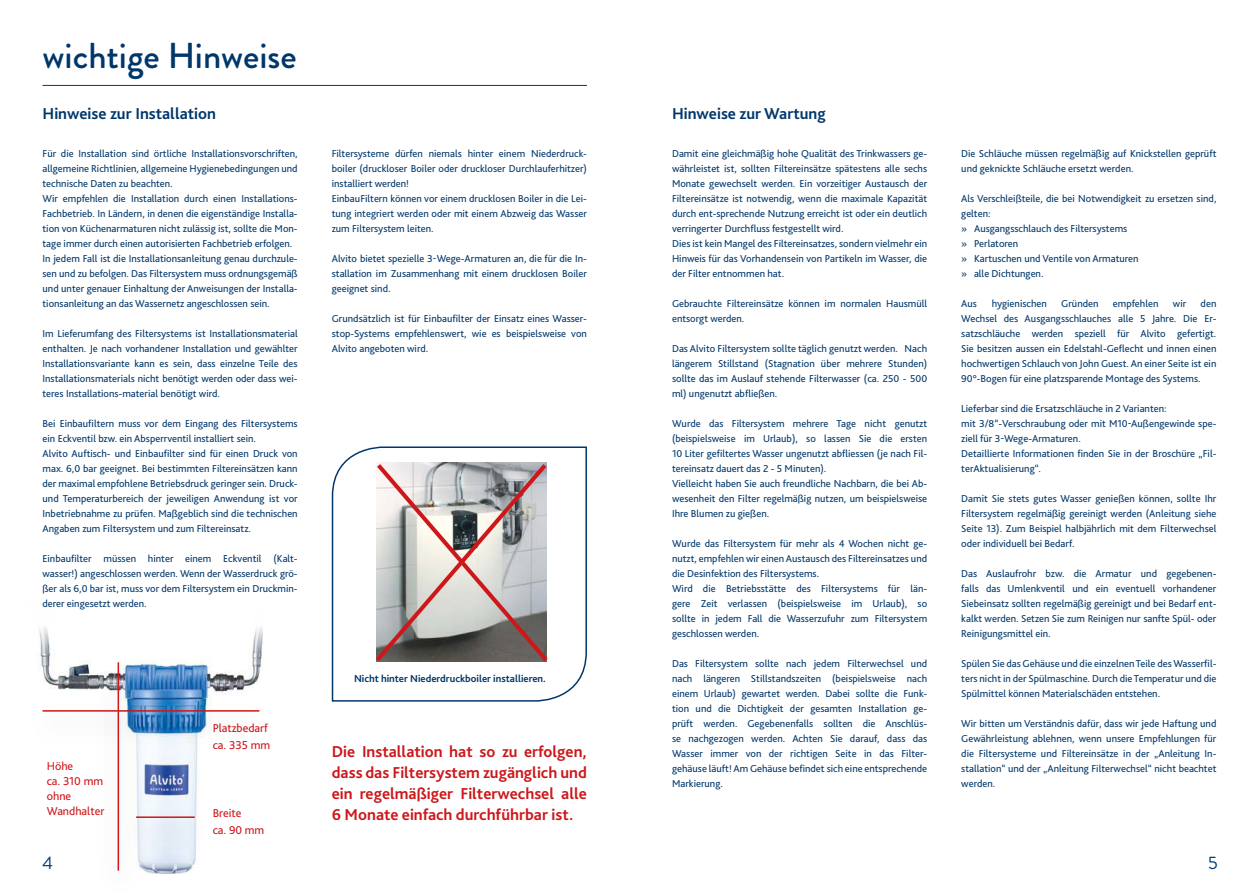
<style>
.page{position:relative;width:1259px;height:893px;background:#fff}
.page>*{position:absolute;margin:0;border:0;box-sizing:border-box;transform-origin:0 0}
.t1{font:500 36px "Brandon Grotesque";color:#00376a}
.t2{font:18px "Brandon Grotesque";color:#003a76}
.t3{font:700 16.5px/21px "Bliss Pro";color:#cd171a;text-align:justify}
.t4{font:700 16.5px "Bliss Pro";color:#00376a}
.t5{font:12px/15px "Bliss Pro";color:#cd171a}
.t6{font:10.5px/15px "Bliss Pro";color:#00376a;text-align:justify}
.t7{font:700 10.5px "Bliss Pro";color:#00376a}
.s1{color:#003a76}
</style>
<div class="page">
<img style="left:39px;top:627px;width:223px;height:246px">
<svg style="left:331px;top:446px;width:256px;height:256px"></svg>
<svg style="left:372px;top:460px;width:180px;height:206px;background:#b8b0ae"></svg>
<hr style="left:43px;top:85px;width:544px;height:1px;background:#003a76">
<div style="left:23px;top:699px;width:255px;height:50px;background:#000;opacity:.4"></div>
<hr style="left:43px;top:710px;width:216px;height:2px;background:#cd171a">
<div style="left:117px;top:805px;width:97px;height:50px;background:#000;opacity:.4"></div>
<hr style="left:136px;top:816px;width:59px;height:2px;background:#cd171a">
<div style="left:94px;top:656px;width:49px;height:237px;background:#000;opacity:.4"></div>
<hr style="left:118px;top:662px;width:1px;height:209px;background:#cd171a">
<h1 class="t1" style="left:43px;top:36px;width:256px">wichtige Hinweise</h1>
<h3 class="t4" style="left:43px;top:105px;width:175px">Hinweise zur Installation</h3>
<h3 class="t4" style="left:672px;top:105px;width:155px">Hinweise zur Wartung</h3>
<p class="t6" style="left:43px;top:146px;width:257px;text-align:left">Für die Installation sind örtliche Installationsvorschriften, allgemeine Richtlinien, allgemeine Hygienebedingungen und technische Daten zu beachten.<br>Wir empfehlen die Installation durch einen Installations-Fachbetrieb. In Ländern, in denen die eigenständige Installa&shy;tion von Küchenarmaturen nicht zulässig ist, sollte die Mon&shy;tage immer durch einen autorisierten Fachbetrieb erfolgen.<br>In jedem Fall ist die Installationsanleitung genau durchzule&shy;sen und zu befolgen. Das Filtersystem muss ordnungsgemäß und unter genauer Einhaltung der Anweisungen der Installa&shy;tionsanleitung an das Wassernetz angeschlossen sein.</p>
<p class="t6" style="left:43px;top:327px;width:257px">Im Lieferumfang des Filtersystems ist Installationsmaterial enthalten. Je nach vorhandener Installation und gewählter Installationsvariante kann es sein, dass einzelne Teile des Installationsmaterials nicht benötigt werden oder dass wei&shy;teres Installations-material benötigt wird.</p>
<p class="t6" style="left:43px;top:417px;width:257px;text-align:left">Bei Einbauiltern muss vor dem Eingang des Filtersystems ein Eckventil bzw. ein Absperrventil installiert sein.<br>Alvito Auftisch- und Einbauilter sind für einen Druck von max. 6,0 bar geeignet. Bei bestimmten Filtereinsätzen kann der maximal empfohlene Betriebsdruck geringer sein. Druck&shy;und Temperaturbereich der jeweiligen Anwendung ist vor Inbetriebnahme zu prüfen. Maßgeblich sind die technischen Angaben zum Filtersystem und zum Filtereinsatz.</p>
<p class="t6" style="left:43px;top:552px;width:257px">Einbauilter müssen hinter einem Eckventil (Kalt&shy;wasser!) angeschlossen werden. Wenn der Wasserdruck grö&shy;ßer als 6,0 bar ist, muss vor dem Filtersystem ein Druckmin&shy;derer eingesetzt werden.</p>
<p class="t5" style="left:47px;top:759px;width:59px">Höhe<br>ca. 310 mm ohne<br>Wandhalter</p>
<p class="t5" style="left:213px;top:720px;width:59px;line-height:16.5px">Platzbedarf ca. 335 mm</p>
<p class="t5" style="left:213px;top:805px;width:53px;line-height:16.5px">Breite<br>ca. 90 mm</p>
<p class="t6" style="left:332px;top:146px;width:257px;text-align:left">Filtersysteme dürfen niemals hinter einem Niederdruck&shy;boiler (druckloser Boiler oder druckloser Durchlauferhitzer) installiert werden!<br>EinbauFiltern können vor einem drucklosen Boiler in die Lei&shy;tung integriert werden oder mit einem Abzweig das Wasser zum Filtersystem leiten.</p>
<p class="t6" style="left:332px;top:251px;width:257px">Alvito bietet spezielle 3-Wege-Armaturen an, die für die In&shy;stallation im Zusammenhang mit einem drucklosen Boiler geeignet sind.</p>
<p class="t6" style="left:332px;top:311px;width:257px">Grundsätzlich ist für Einbauilter der Einsatz eines Wasser&shy;stop-Systems empfehlenswert, wie es beispielsweise von Alvito angeboten wird.</p>
<p class="t7" style="left:354px;top:673px;width:193px">Nicht hinter Niederdruckboiler installieren.</p>
<h3 class="t3" style="left:332px;top:741px;width:257px">Die Installation hat so zu erfolgen, dass das Filtersystem zugänglich und ein regelmäßiger Filterwechsel alle 6 Monate einfach durchführbar ist.</h3>
<p class="t6" style="left:672px;top:146px;width:257px;text-align:left">Damit eine gleichmäßig hohe Qualität des Trinkwassers ge&shy;währleistet ist, sollten Filtereinsätze spätestens alle sechs Monate gewechselt werden. Ein vorzeitiger Austausch der Filtereinsätze ist notwendig, wenn die maximale Kapazität durch ent-sprechende Nutzung erreicht ist oder ein deutlich verringerter Durchluss festgestellt wird.<br>Dies ist kein Mangel des Filtereinsatzes, sondern vielmehr ein Hinweis für das Vorhandensein von Partikeln im Wasser, die der Filter entnommen hat.</p>
<p class="t6" style="left:672px;top:296px;width:257px">Gebrauchte Filtereinsätze können im normalen Hausmüll entsorgt werden.</p>
<p class="t6" style="left:672px;top:341px;width:257px">Das Alvito Filtersystem sollte täglich genutzt werden. Nach längerem Stillstand (Stagnation über mehrere Stunden) sollte das im Auslauf stehende Filterwasser (ca. 250 - 500 ml) ungenutzt abließen.</p>
<p class="t6" style="left:672px;top:416px;width:257px;text-align:left">Wurde das Filtersystem mehrere Tage nicht genutzt (beispielsweise im Urlaub), so lassen Sie die ersten 10 Liter geiltertes Wasser ungenutzt abliessen (je nach Fil&shy;tereinsatz dauert das 2 - 5 Minuten).<br>Vielleicht haben Sie auch freundliche Nachbarn, die bei Ab&shy;wesenheit den Filter regelmäßig nutzen, um beispielsweise Ihre Blumen zu gießen.</p>
<p class="t6" style="left:672px;top:536px;width:257px;text-align:left">Wurde das Filtersystem für mehr als 4 Wochen nicht ge&shy;nutzt, empfehlen wir einen Austausch des Filtereinsatzes und die Desinfektion des Filtersystems.<br>Wird die Betriebsstätte des Filtersystems für län&shy;gere Zeit verlassen (beispielsweise im Urlaub), so sollte in jedem Fall die Wasserzufuhr zum Filtersystem geschlossen werden.</p>
<p class="t6" style="left:672px;top:656px;width:257px">Das Filtersystem sollte nach jedem Filterwechsel und nach längeren Stillstandszeiten (beispielsweise nach einem Urlaub) gewartet werden. Dabei sollte die Funk&shy;tion und die Dichtigkeit der gesamten Installation ge&shy;prüft werden. Gegebenenfalls sollten die Anschlüs&shy;se nachgezogen werden. Achten Sie darauf, dass das Wasser immer von der richtigen Seite in das Filter&shy;gehäuse läuft! Am Gehäuse beindet sich eine entsprechende Markierung.</p>
<p class="t6" style="left:961px;top:146px;width:257px">Die Schläuche müssen regelmäßig auf Knickstellen geprüft und geknickte Schläuche ersetzt werden.</p>
<p class="t6" style="left:961px;top:191px;width:257px;text-align:left">Als Verschleißteile, die bei Notwendigkeit zu ersetzen sind, gelten:<br>» Ausgangsschlauch des Filtersystems<br>» Perlatoren<br>» Kartuschen und Ventile von Armaturen<br>» alle Dichtungen.</p>
<p class="t6" style="left:961px;top:296px;width:17px">Aus</p>
<p class="t6" style="left:991px;top:296px;width:57px">hygienischen</p>
<p class="t6" style="left:1061px;top:296px;width:39px">Gründen</p>
<p class="t6" style="left:1113px;top:296px;width:47px">empfehlen</p>
<p class="t6" style="left:1173px;top:296px;width:15px">wir</p>
<p class="t6" style="left:961px;top:296px;width:257px;text-indent:239px">den Wechsel des Ausgangsschlauches alle 5 Jahre. Die Er&shy;satzschläuche werden speziell für Alvito gefertigt.<br>Sie besitzen aussen ein Edelstahl-Gelecht und innen einen hochwertigen Schlauch von John Guest. An einer Seite ist ein 90°-Bogen für eine platzsparende Montage des Systems.</p>
<p class="t6" style="left:961px;top:401px;width:257px;text-align:left">Lieferbar sind die Ersatzschläuche in 2 Varianten:<br>mit 3/8“-Verschraubung oder mit M10-Außengewinde spe&shy;ziell für 3-Wege-Armaturen.<br>Detaillierte Informationen inden Sie in der Broschüre „Fil&shy;terAktualisierung“.</p>
<p class="t6" style="left:961px;top:491px;width:257px">Damit Sie stets gutes Wasser genießen können, sollte Ihr Filtersystem regelmäßig gereinigt werden <span class="s1">(Anleitung siehe Seite 13).</span> Zum Beispiel halbjährlich mit dem Filterwechsel oder individuell bei Bedarf.</p>
<p class="t6" style="left:961px;top:566px;width:257px">Das Auslaufrohr bzw. die Armatur und gegebenen&shy;falls das Umlenkventil und ein eventuell vorhandener Siebeinsatz sollten regelmäßig gereinigt und bei Bedarf ent&shy;kalkt werden. Setzen Sie zum Reinigen nur sanfte Spül- oder Reinigungsmittel ein.</p>
<p class="t6" style="left:961px;top:656px;width:257px">Spülen Sie das Gehäuse und die einzelnen Teile des Wasseril&shy;ters nicht in der Spülmaschine. Durch die Temperatur und die Spülmittel können Materialschäden entstehen.</p>
<p class="t6" style="left:961px;top:716px;width:257px">Wir bitten um Verständnis dafür, dass wir jede Haftung und Gewährleistung ablehnen, wenn unsere Empfehlungen für die Filtersysteme und Filtereinsätze in der „Anleitung In&shy;stallation“ und der „Anleitung Filterwechsel“ nicht beachtet werden.</p>
<h2 class="t2" style="left:43px;top:856px;width:12px">4</h2>
<h2 class="t2" style="left:1208px;top:856px;width:11px">5</h2>
</div>
